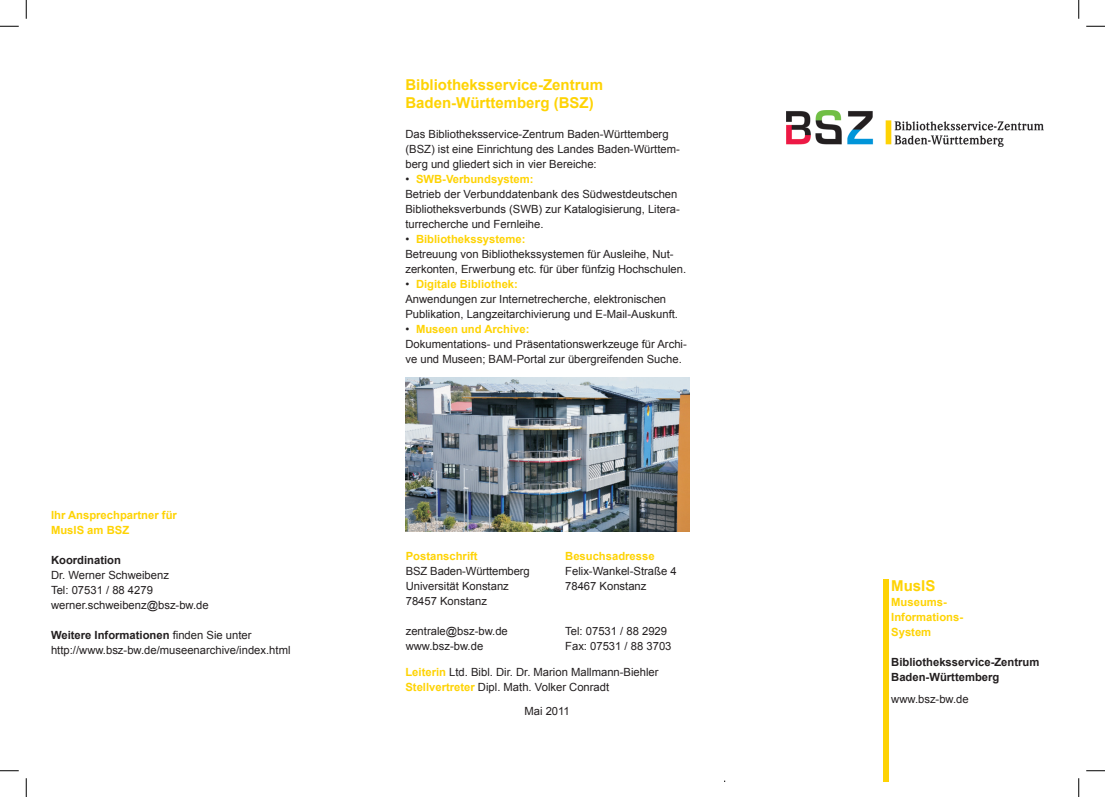
<style>
.page{position:relative;width:1105px;height:797px;background:#fff}
.page>*{position:absolute;margin:0;border:0;box-sizing:border-box;transform-origin:0 0}
.t1{font:700 15px/17.5px "Arial";color:#fed304}
.t2{font:11.25px/15px "Arial";color:#231f20}
.t3{font:700 11.25px/15px "Arial";color:#fed304}
.t4{font:700 11.25px/15px "Arial";color:#231f20}
.s1{font-weight:700}
.s2{font-weight:700;color:#fed304}
</style>
<div class="page">
<div style="left:883px;top:579px;width:5px;height:202px;background:#fed304"></div>
<img style="left:406px;top:377px;width:283px;height:154px">
<img style="left:786px;top:110px;width:257px;height:36px">
<svg style="left:0;top:25px;width:19px;height:2px"></svg>
<svg style="left:1086px;top:25px;width:19px;height:2px"></svg>
<svg style="left:0;top:770px;width:19px;height:1px"></svg>
<svg style="left:1086px;top:770px;width:19px;height:1px"></svg>
<svg style="left:25px;top:0;width:2px;height:19px"></svg>
<svg style="left:25px;top:778px;width:2px;height:19px"></svg>
<svg style="left:1078px;top:0;width:1px;height:19px"></svg>
<svg style="left:1078px;top:778px;width:1px;height:19px"></svg>
<p class="t3" style="left:51px;top:508px;width:127px">Ihr Ansprechpartner für<br>MusIS am BSZ</p>
<p class="t4" style="left:51px;top:553px;width:71px">Koordination</p>
<p class="t2" style="left:51px;top:568px;width:159px">Dr. Werner Schweibenz<br>Tel: 07531 / 88 4279 werner.schweibenz@bsz-bw.de</p>
<p class="t2" style="left:51px;top:628px;width:241px"><span class="s1">Weitere Informationen</span> finden Sie unter http://www.bsz-bw.de/museenarchive/index.html</p>
<h1 class="t1" style="left:405px;top:77px;width:199px">Bibliotheksservice-Zentrum<br>Baden-Württemberg (BSZ)</h1>
<p class="t2" style="left:405px;top:126px;width:276px">Das Bibliotheksservice-Zentrum Baden-Württemberg (BSZ) ist eine Einrichtung des Landes Baden-Württem&shy;berg und gliedert sich in vier Bereiche:</p>
<p class="t2" style="left:405px;top:171px;width:276px">• <span class="s2">SWB-Verbundsystem:<br></span>Betrieb der Verbunddatenbank des Südwestdeutschen Bibliotheksverbunds (SWB) zur Katalogisierung, Litera&shy;turrecherche und Fernleihe.</p>
<p class="t2" style="left:405px;top:231px;width:282px">• <span class="s2">Bibliothekssysteme:<br></span>Betreuung von Bibliothekssystemen für Ausleihe, Nut&shy;zerkonten, Erwerbung etc. für über fünfzig Hochschulen.</p>
<p class="t2" style="left:405px;top:276px;width:274px">• <span class="s2">Digitale Bibliothek:<br></span>Anwendungen zur Internetrecherche, elektronischen<br>Publikation, Langzeitarchivierung und E-Mail-Auskunft.</p>
<p class="t2" style="left:405px;top:321px;width:283px">• <span class="s2">Museen und Archive:<br></span>Dokumentations- und Präsentationswerkzeuge für Archi&shy;ve und Museen; BAM-Portal zur übergreifenden Suche.</p>
<p class="t3" style="left:406px;top:549px;width:73px">Postanschrift</p>
<p class="t2" style="left:406px;top:563px;width:126px">BSZ Baden-Württemberg<br>Universität Konstanz<br>78457 Konstanz</p>
<p class="t2" style="left:406px;top:623px;width:104px">zentrale@bsz-bw.de www.bsz-bw.de</p>
<p class="t3" style="left:565px;top:549px;width:91px">Besuchsadresse</p>
<p class="t2" style="left:565px;top:563px;width:113px">Felix-Wankel-Straße 4<br>78467 Konstanz</p>
<p class="t2" style="left:565px;top:623px;width:108px">Tel: 07531 / 88 2929<br>Fax: 07531 / 88 3703</p>
<p class="t2" style="left:405px;top:665px;width:255px"><span class="s2">Leiterin</span> Ltd. Bibl. Dir. Dr. Marion Mallmann-Biehler<br><span class="s2">Stellvertreter</span> Dipl. Math. Volker Conradt</p>
<p class="t2" style="left:524px;top:703px;width:47px">Mai 2011</p>
<h1 class="t1" style="left:891px;top:577px;width:46px">MusIS</h1>
<p class="t3" style="left:891px;top:595px;width:73px">Museums-<br>Informations-<br>System</p>
<p class="t4" style="left:891px;top:655px;width:150px">Bibliotheksservice-Zentrum<br>Baden-Württemberg</p>
<p class="t2" style="left:891px;top:692px;width:79px">www.bsz-bw.de</p>
</div>
